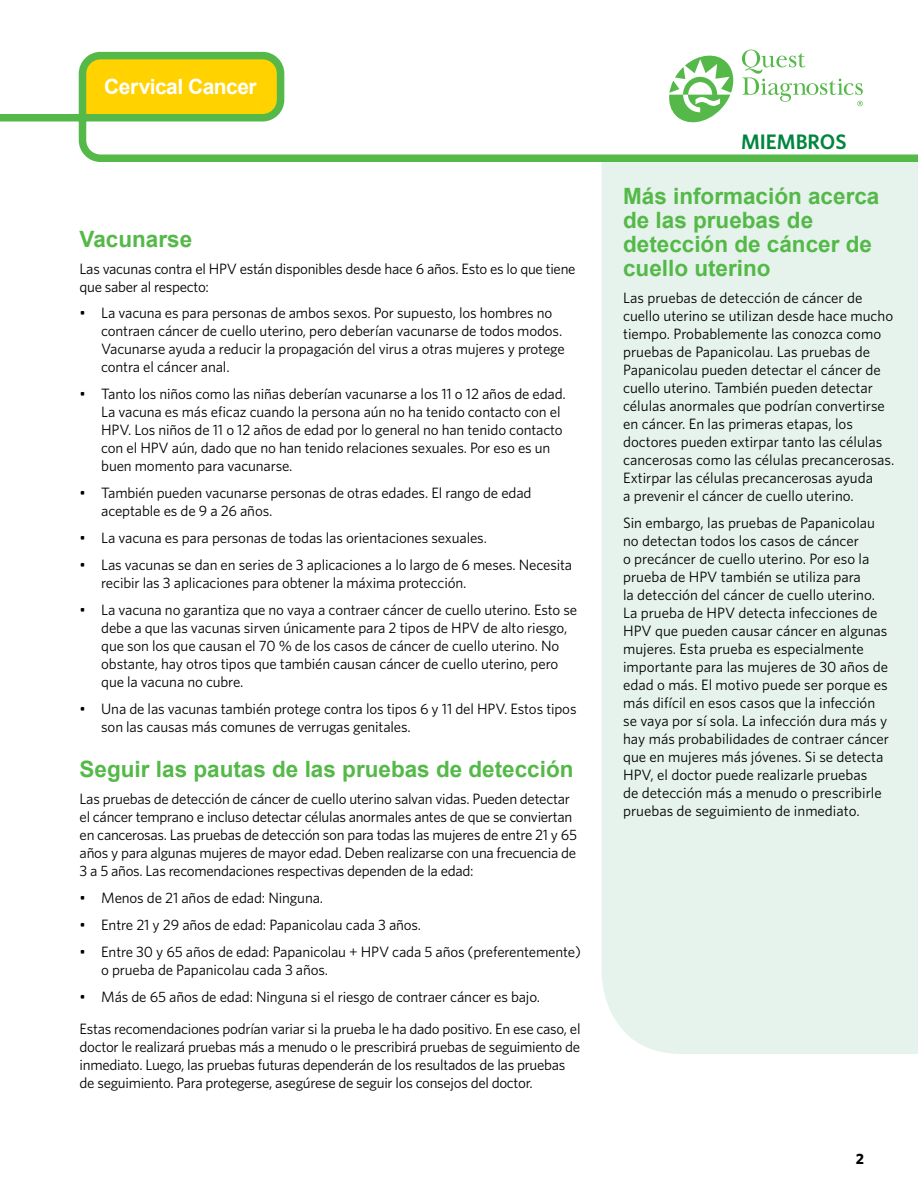
<style>
.page{position:relative;width:918px;height:1188px;background:#fff}
.page>*{position:absolute;margin:0;border:0;box-sizing:border-box;transform-origin:0 0}
.t1{font:700 22.5px/24px "Arial";color:#54b948}
.t2{font:700 21px "Arial";letter-spacing:-.025em;color:#fff}
.t3{font:600 21px "Whitney";color:#00853f}
.t4{font:15px/18px "Whitney";letter-spacing:-.01em;color:#000}
.t5{font:700 15px "Whitney";color:#000}
</style>
<div class="page">
<div style="left:602px;top:166px;width:316px;height:888px;background:#e6f3ec"></div>
<svg style="left:0;top:49px;width:918px;height:117px"></svg>
<h2 class="t2" style="left:104px;top:75px;width:154px">Cervical Cancer</h2>
<h1 class="t1" style="left:80px;top:227px;width:114px">Vacunarse</h1>
<p class="t4" style="left:80px;top:259px;width:497px">Las vacunas contra el HPV están disponibles desde hace 6 años. Esto es lo que tiene que saber al respecto:</p>
<p class="t4" style="left:101px;top:304px;width:465px;text-indent:-22px">• La vacuna es para personas de ambos sexos. Por supuesto, los hombres no contraen cáncer de cuello uterino, pero deberían vacunarse de todos modos.<br>Vacunarse ayuda a reducir la propagación del virus a otras mujeres y protege contra el cáncer anal.</p>
<p class="t4" style="left:101px;top:385px;width:466px;text-indent:-22px">• Tanto los niños como las niñas deberían vacunarse a los 11 o 12 años de edad.<br>La vacuna es más eficaz cuando la persona aún no ha tenido contacto con el HPV. Los niños de 11 o 12 años de edad por lo general no han tenido contacto con el HPV aún, dado que no han tenido relaciones sexuales. Por eso es un buen momento para vacunarse.</p>
<p class="t4" style="left:101px;top:484px;width:432px;text-indent:-22px">• También pueden vacunarse personas de otras edades. El rango de edad aceptable es de 9 a 26 años.</p>
<p class="t4" style="left:80px;top:529px;width:409px">• La vacuna es para personas de todas las orientaciones sexuales.</p>
<p class="t4" style="left:101px;top:556px;width:473px;text-indent:-22px">• Las vacunas se dan en series de 3 aplicaciones a lo largo de 6 meses. Necesita recibir las 3 aplicaciones para obtener la máxima protección.</p>
<p class="t4" style="left:101px;top:601px;width:478px;text-indent:-22px">• La vacuna no garantiza que no vaya a contraer cáncer de cuello uterino. Esto se debe a que las vacunas sirven únicamente para 2 tipos de HPV de alto riesgo, que son los que causan el 70 % de los casos de cáncer de cuello uterino. No obstante, hay otros tipos que también causan cáncer de cuello uterino, pero que la vacuna no cubre.</p>
<p class="t4" style="left:101px;top:699px;width:477px;text-indent:-22px">• Una de las vacunas también protege contra los tipos 6 y 11 del HPV. Estos tipos son las causas más comunes de verrugas genitales.</p>
<h1 class="t1" style="left:80px;top:758px;width:495px">Seguir las pautas de las pruebas de detección</h1>
<p class="t4" style="left:80px;top:790px;width:499px">Las pruebas de detección de cáncer de cuello uterino salvan vidas. Pueden detectar el cáncer temprano e incluso detectar células anormales antes de que se conviertan en cancerosas. Las pruebas de detección son para todas las mujeres de entre 21 y 65 años y para algunas mujeres de mayor edad. Deben realizarse con una frecuencia de 3 a 5 años. Las recomendaciones respectivas dependen de la edad:</p>
<p class="t4" style="left:80px;top:889px;width:245px">• Menos de 21 años de edad: Ninguna.</p>
<p class="t4" style="left:80px;top:916px;width:343px">• Entre 21 y 29 años de edad: Papanicolau cada 3 años.</p>
<p class="t4" style="left:101px;top:943px;width:481px;text-indent:-22px">• Entre 30 y 65 años de edad: Papanicolau + HPV cada 5 años (preferentemente) o prueba de Papanicolau cada 3 años.</p>
<p class="t4" style="left:80px;top:981px;width:502px;line-height:31.5px">• Más de 65 años de edad: Ninguna si el riesgo de contraer cáncer es bajo.<br>Estas recomendaciones podrían variar si la prueba le ha dado positivo. En ese caso, el</p>
<p class="t4" style="left:80px;top:1037px;width:502px">doctor le realizará pruebas más a menudo o le prescribirá pruebas de seguimiento de inmediato. Luego, las pruebas futuras dependerán de los resultados de las pruebas de seguimiento. Para protegerse, asegúrese de seguir los consejos del doctor.</p>
<h2 class="t3" style="left:741px;top:128px;width:51px">MiEMBR</h2>
<h2 class="t3" style="left:820px;top:128px;width:26px">oS</h2>
<h1 class="t1" style="left:623px;top:184px;width:258px">Más información acerca de las pruebas de detección de cáncer de cuello uterino</h1>
<p class="t4" style="left:623px;top:289px;width:273px">Las pruebas de detección de cáncer de cuello uterino se utilizan desde hace mucho tiempo. Probablemente las conozca como pruebas de Papanicolau. Las pruebas de Papanicolau pueden detectar el cáncer de cuello uterino. También pueden detectar células anormales que podrían convertirse en cáncer. En las primeras etapas, los doctores pueden extirpar tanto las células cancerosas como las células precancerosas.<br>Extirpar las células precancerosas ayuda<br>a prevenir el cáncer de cuello uterino.</p>
<p class="t4" style="left:623px;top:514px;width:267px">Sin embargo, las pruebas de Papanicolau no detectan todos los casos de cáncer<br>o precáncer de cuello uterino. Por eso la prueba de HPV también se utiliza para<br>la detección del cáncer de cuello uterino.<br>La prueba de HPV detecta infecciones de HPV que pueden causar cáncer en algunas mujeres. Esta prueba es especialmente importante para las mujeres de 30 años de edad o más. El motivo puede ser porque es más difícil en esos casos que la infección se vaya por sí sola. La infección dura más y hay más probabilidades de contraer cáncer que en mujeres más jóvenes. Si se detecta HPV, el doctor puede realizarle pruebas<br>de detección más a menudo o prescribirle pruebas de seguimiento de inmediato.</p>
<p class="t5" style="left:856px;top:1150px;width:10px">2</p>
</div>
